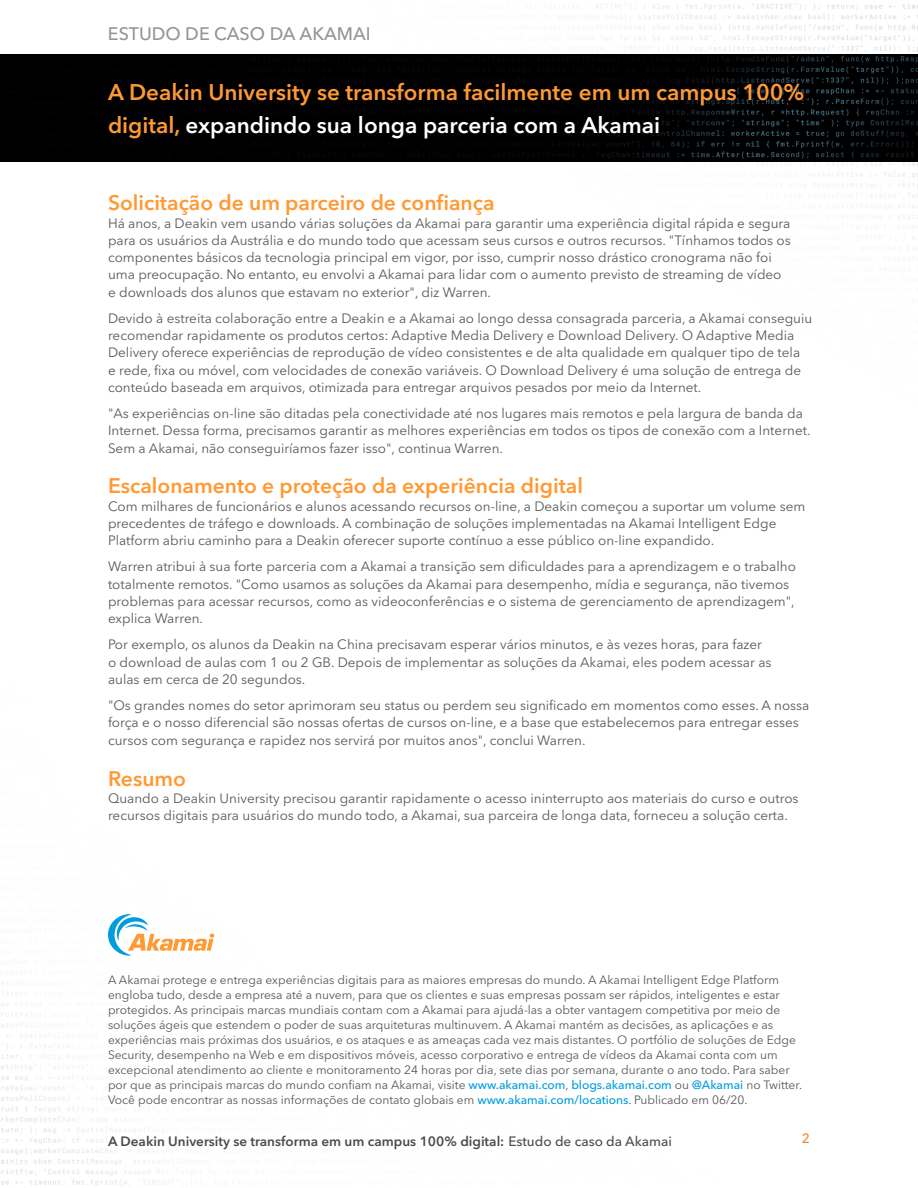
<style>
.page{position:relative;width:918px;height:1188px;background:#fff}
.page>*{position:absolute;margin:0;border:0;box-sizing:border-box;transform-origin:0 0}
.t1{font:600 22.5px/33px "Avenir Next LT Pro";color:#f93}
.t2{font:600 21px "Avenir Next LT Pro";color:#f93}
.t3{font:500 18px "Avenir Next LT Pro";color:#939598}
.t4{font:13.5px/17.2px "Avenir Next LT Pro";color:#58595b}
.t5{font:600 13.5px "Avenir Next LT Pro";color:#4b4c4d}
.t6{font:500 13.5px "Avenir Next LT Pro";color:#ee882f}
.t7{font:12px/15px "Avenir Next LT Pro";color:#57585a}
.s1{color:#fff}
.s2{font-weight:500;color:#009cde}
.s3{font-weight:500}
</style>
<div class="page">
<img style="left:0;top:54px;width:918px;height:108px">
<svg style="left:108px;top:914px;width:106px;height:42px"></svg>
<h3 class="t3" style="left:108px;top:22px;width:264px">ESTUDO DE CASO DA AKAMAI</h3>
<h1 class="t1" style="left:108px;top:75px;width:698px">A Deakin University se transforma facilmente em um campus 100% digital, <span class="s1">expandindo sua longa parceria com a Akamai</span></h1>
<h2 class="t2" style="left:108px;top:190px;width:388px">Solicitação de um parceiro de confiança</h2>
<p class="t4" style="left:108px;top:214px;width:684px">Há anos, a Deakin vem usando várias soluções da Akamai para garantir uma experiência digital rápida e segura para os usuários da Austrália e do mundo todo que acessam seus cursos e outros recursos. "Tínhamos todos os componentes básicos da tecnologia principal em vigor, por isso, cumprir nosso drástico cronograma não foi uma preocupação. No entanto, eu envolvi a Akamai para lidar com o aumento previsto de streaming de vídeo e downloads dos alunos que estavam no exterior", diz Warren.</p>
<p class="t4" style="left:108px;top:309px;width:706px">Devido à estreita colaboração entre a Deakin e a Akamai ao longo dessa consagrada parceria, a Akamai conseguiu recomendar rapidamente os produtos certos: Adaptive Media Delivery e Download Delivery. O Adaptive Media Delivery oferece experiências de reprodução de vídeo consistentes e de alta qualidade em qualquer tipo de tela<br>e rede, fixa ou móvel, com velocidades de conexão variáveis. O Download Delivery é uma solução de entrega de conteúdo baseada em arquivos, otimizada para entregar arquivos pesados por meio da Internet.</p>
<p class="t4" style="left:108px;top:405px;width:704px">"As experiências on-line são ditadas pela conectividade até nos lugares mais remotos e pela largura de banda da<br>Internet. Dessa forma, precisamos garantir as melhores experiências em todos os tipos de conexão com a Internet.<br>Sem a Akamai, não conseguiríamos fazer isso", continua Warren.</p>
<h2 class="t2" style="left:108px;top:473px;width:476px">Escalonamento e proteção da experiência digital</h2>
<p class="t4" style="left:108px;top:497px;width:699px">Com milhares de funcionários e alunos acessando recursos on-line, a Deakin começou a suportar um volume sem precedentes de tráfego e downloads. A combinação de soluções implementadas na Akamai Intelligent Edge<br>Platform abriu caminho para a Deakin oferecer suporte contínuo a esse público on-line expandido.</p>
<p class="t4" style="left:108px;top:558px;width:689px">Warren atribui à sua forte parceria com a Akamai a transição sem dificuldades para a aprendizagem e o trabalho totalmente remotos. "Como usamos as soluções da Akamai para desempenho, mídia e segurança, não tivemos problemas para acessar recursos, como as videoconferências e o sistema de gerenciamento de aprendizagem", explica Warren.</p>
<p class="t4" style="left:108px;top:636px;width:665px">Por exemplo, os alunos da Deakin na China precisavam esperar vários minutos, e às vezes horas, para fazer o download de aulas com 1 ou 2 GB. Depois de implementar as soluções da Akamai, eles podem acessar as aulas em cerca de 20 segundos.</p>
<p class="t4" style="left:108px;top:697px;width:703px">"Os grandes nomes do setor aprimoram seu status ou perdem seu significado em momentos como esses. A nossa força e o nosso diferencial são nossas ofertas de cursos on-line, e a base que estabelecemos para entregar esses cursos com segurança e rapidez nos servirá por muitos anos", conclui Warren.</p>
<h2 class="t2" style="left:108px;top:766px;width:80px">Resumo</h2>
<p class="t4" style="left:108px;top:790px;width:692px">Quando a Deakin University precisou garantir rapidamente o acesso ininterrupto aos materiais do curso e outros recursos digitais para usuários do mundo todo, a Akamai, sua parceira de longa data, forneceu a solução certa.</p>
<p class="t7" style="left:108px;top:972px;width:696px">A Akamai protege e entrega experiências digitais para as maiores empresas do mundo. A Akamai Intelligent Edge Platform engloba tudo, desde a empresa até a nuvem, para que os clientes e suas empresas possam ser rápidos, inteligentes e estar protegidos. As principais marcas mundiais contam com a Akamai para ajudá-las a obter vantagem competitiva por meio de soluções ágeis que estendem o poder de suas arquiteturas multinuvem. A Akamai mantém as decisões, as aplicações e as experiências mais próximas dos usuários, e os ataques e as ameaças cada vez mais distantes. O portfólio de soluções de Edge Security, desempenho na Web e em dispositivos móveis, acesso corporativo e entrega de vídeos da Akamai conta com um excepcional atendimento ao cliente e monitoramento 24 horas por dia, sete dias por semana, durante o ano todo. Para saber por que as principais marcas do mundo confiam na Akamai, visite <span class="s2">www.akamai.com</span>, <span class="s2">blogs.akamai.com</span> ou <span class="s2">@Akamai</span> no Twitter.<br>Você pode encontrar as nossas informações de contato globais em <span class="s2">www.akamai.com/locations</span>. Publicado em 06/20.</p>
<p class="t5" style="left:108px;top:1133px;width:566px">A Deakin University se transforma em um campus 100% digital: <span class="s3">Estudo de caso da Akamai</span></p>
<p class="t6" style="left:802px;top:1131px;width:10px">2</p>
</div>
